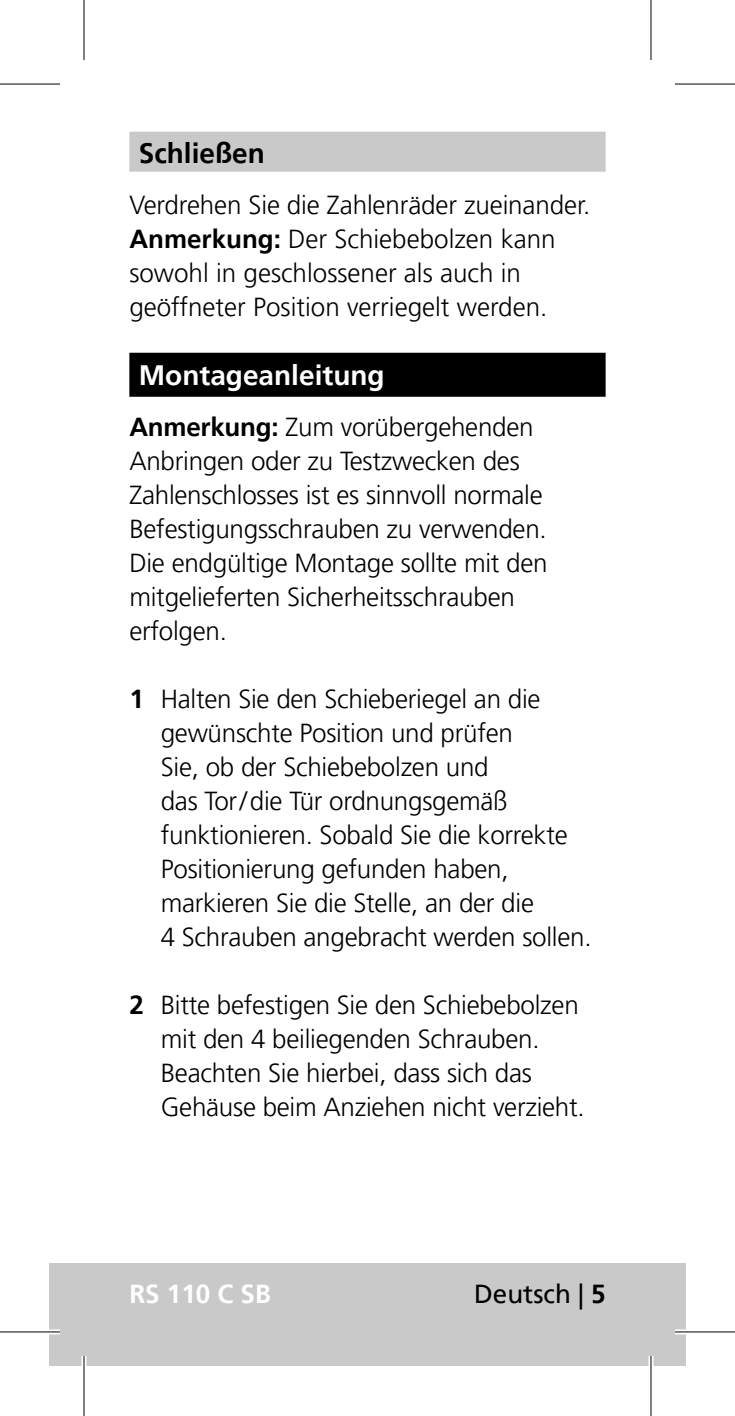
<style>
.page{position:relative;width:735px;height:1416px;background:#fff}
.page>*{position:absolute;margin:0;border:0;box-sizing:border-box;transform-origin:0 0}
._01_Headline{font:700 28px "Frutiger LT Pro";color:#fff}
._01_Headline-2{font:700 28px "Frutiger LT Pro";color:#000}
._02_Fließtext{font:300 26px/34px "Frutiger LT Pro";letter-spacing:-.01em;color:#000}
.t1{font:26px "Frutiger LT Pro";color:#000}
.t2{font:700 26px "Frutiger LT Pro";color:#fff}
.s1{font-weight:700}
</style>
<div class="page">
<div style="left:50px;top:1263px;width:635px;height:102px;background:#c9c9c9"></div>
<div style="left:129px;top:132px;width:477px;height:40px;background:#c9c9c9"></div>
<div style="left:129px;top:353px;width:477px;height:44px;background:#000"></div>
<svg style="left:0;top:1329px;width:60px;height:5px"></svg>
<svg style="left:675px;top:1329px;width:60px;height:5px"></svg>
<hr style="left:82px;top:1355px;width:4px;height:60px;background:#fff">
<div style="left:648px;top:1355px;width:5px;height:60px;background:#fff"></div>
<hr style="left:0;top:83px;width:60px;height:2px;background:#000">
<hr style="left:675px;top:83px;width:60px;height:2px;background:#000">
<hr style="left:0;top:1331px;width:60px;height:1px;background:#000">
<hr style="left:675px;top:1331px;width:60px;height:1px;background:#000">
<hr style="left:83px;top:0;width:2px;height:60px;background:#000">
<hr style="left:83px;top:1355px;width:2px;height:60px;background:#000">
<hr style="left:650px;top:0;width:2px;height:60px;background:#000">
<hr style="left:650px;top:1355px;width:2px;height:60px;background:#000">
<p class="_01_Headline-2" style="left:139px;top:137px;width:128px">Schließen</p>
<p class="_02_Fließtext" style="left:129px;top:189px;width:463px">Verdrehen Sie die Zahlenräder zueinander.</p>
<p class="_02_Fließtext" style="left:129px;top:223px;width:428px"><span class="s1">Anmerkung:</span> Der Schiebebolzen kann sowohl in geschlossener als auch in geöffneter Position verriegelt werden.</p>
<p class="_01_Headline" style="left:139px;top:358px;width:247px">Montageanleitung</p>
<p class="_02_Fließtext" style="left:129px;top:409px;width:420px"><span class="s1">Anmerkung:</span> Zum vorübergehenden Anbringen oder zu Testzwecken des Zahlenschlosses ist es sinnvoll normale Befestigungsschrauben zu verwenden.<br>Die endgültige Montage sollte mit den mitgelieferten Sicherheitsschrauben erfolgen.</p>
<p class="_02_Fließtext" style="left:161px;top:681px;width:432px;text-indent:-31px"><span class="s1">1</span> Halten Sie den Schieberiegel an die gewünschte Position und prüfen<br>Sie, ob der Schiebebolzen und<br>das Tor/die Tür ordnungsgemäß funktionieren. Sobald Sie die korrekte Positionierung gefunden haben, markieren Sie die Stelle, an der die<br>4 Schrauben angebracht werden sollen.</p>
<p class="_02_Fließtext" style="left:161px;top:987px;width:426px;text-indent:-31px"><span class="s1">2</span> Bitte befestigen Sie den Schiebebolzen mit den 4 beiliegenden Schrauben.<br>Beachten Sie hierbei, dass sich das Gehäuse beim Anziehen nicht verzieht.</p>
<p class="t2" style="left:129px;top:1278px;width:143px">RS 110 C SB</p>
<p class="t1" style="left:474px;top:1278px;width:133px">Deutsch | <span class="s1">5</span></p>
</div>
